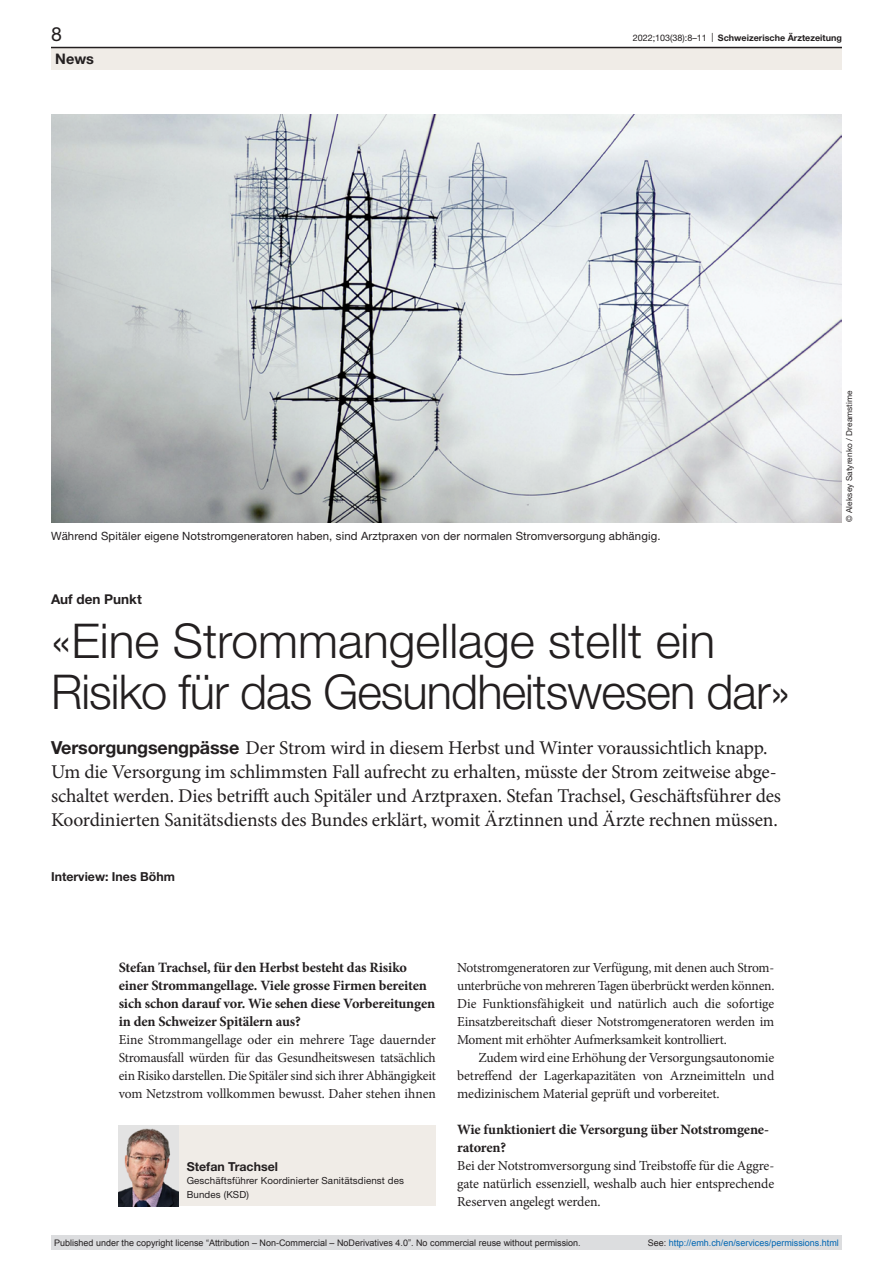
<style>
.page{position:relative;width:893px;height:1263px;background:#fff}
.page>*{position:absolute;margin:0;border:0;box-sizing:border-box;transform-origin:0 0}
.article-title-L32{font:300 48px/51px "Helvetica Neue LT Pro";letter-spacing:-.02em;color:#231f20}
.lead{font:19.5px/24px "Minion Pro";letter-spacing:-.01em;color:#231f20}
.t1{font:19.5px "Helvetica Neue LT Pro";color:#231f20}
.t2{font:700 14.55px "Helvetica Neue LT Pro";color:#231f20}
.interview-question{font:700 14.25px/18px "Minion Pro";letter-spacing:-.01em;color:#231f20}
.interview-answer{font:13.8px/18px "Minion Pro";letter-spacing:-.01em;color:#231f20;text-align:justify}
.paragraph-indent{font:13.8px/18px "Minion Pro";letter-spacing:-.01em;color:#231f20;text-align:justify}
.pre-heading{font:700 13.5px "Helvetica Neue LT Pro";color:#231f20}
.authors{font:700 12.3px "Helvetica Neue LT Pro";color:#231f20}
.figure-caption{font:11.4px "Helvetica Neue LT Pro";letter-spacing:.01em;color:#231f20}
.affiliations{font:9.75px/13.5px "Helvetica Neue LT Pro";letter-spacing:.01em;color:#231f20}
.t3{font:9px "Arial";color:#231f20}
.t4{font:9px "Arial";color:#0066b3}
.t5{font:700 9px "Helvetica Neue LT Pro";color:#231f20}
.credits{font:8.25px "Helvetica Neue LT Pro";letter-spacing:.01em;color:#231f20}
.s1{font-weight:400}
.s2{font-family:"Helvetica Neue LT Pro";font-weight:700;font-size:18px}
.s3{color:#231f20}
</style>
<div class="page">
<img style="left:51px;top:115px;width:791px;height:407px">
<div style="left:119px;top:1125px;width:317px;height:81px;background:#f0ece7"></div>
<img style="left:119px;top:1125px;width:59px;height:81px">
<div style="left:51px;top:48px;width:791px;height:22px;background:#f0ece7"></div>
<hr style="left:51px;top:47px;width:791px;height:1px;background:#231f20">
<div style="left:51px;top:1235px;width:791px;height:15px;background:#dcdddf"></div>
<h2 class="t1" style="left:51px;top:22px;width:12px">8</h2>
<p class="t5" style="left:633px;top:32px;width:211px"><span class="s1">2022;103(38):8–11 |</span> Schweizerische Ärztezeitung</p>
<p class="t2" style="left:55px;top:49px;width:40px">News</p>
<p class="figure-caption" style="left:51px;top:529px;width:611px">Während Spitäler eigene Notstromgeneratoren haben, sind Arztpraxen von der normalen Stromversorgung abhängig.</p>
<p class="pre-heading" style="left:51px;top:590px;width:92px">Auf den Punkt</p>
<p class="article-title-L32" style="left:51px;top:614px;width:740px">«Eine Strommangellage stellt ein<br>Risiko für das Gesundheitswesen dar»</p>
<p class="lead" style="left:51px;top:736px;width:731px"><span class="s2">Versorgungsengpässe</span> Der Strom wird in diesem Herbst und Winter voraussichtlich knapp.<br>Um die Versorgung im schlimmsten Fall aufrecht zu erhalten, müsste der Strom zeitweise abge&shy;schaltet werden. Dies betrifft auch Spitäler und Arztpraxen. Stefan Trachsel, Geschäftsführer des Koordinierten Sanitätsdiensts des Bundes erklärt, womit Ärztinnen und Ärzte rechnen müssen.</p>
<p class="authors" style="left:51px;top:869px;width:125px">Interview: Ines Böhm</p>
<p class="interview-question" style="left:119px;top:958px;width:318px">Stefan Trachsel, für den Herbst besteht das Risiko einer Strommangellage. Viele grosse Firmen bereiten sich schon darauf vor. Wie sehen diese Vorbereitungen in den Schweizer Spitälern aus?</p>
<p class="interview-answer" style="left:119px;top:1031px;width:319px">Eine Strommangellage oder ein mehrere Tage dauernder Stromausfall würden für das Gesundheitswesen tatsächlich ein Risiko darstellen. Die Spitäler sind sich ihrer Abhängigkeit vom Netzstrom vollkommen bewusst. Daher stehen ihnen</p>
<p class="authors" style="left:187px;top:1158px;width:93px">Stefan Trachsel</p>
<p class="affiliations" style="left:187px;top:1174px;width:219px">Geschäftsführer Koordinierter Sanitätsdienst des<br>Bundes (KSD)</p>
<p class="interview-answer" style="left:457px;top:959px;width:319px">Notstromgeneratoren zur Verfügung, mit denen auch Strom&shy;unterbrüche von mehreren Tagen überbrückt werden können.<br>Die Funktionsfähigkeit und natürlich auch die sofortige Einsatzbereitschaft dieser Notstromgeneratoren werden im Moment mit erhöhter Aufmerksamkeit kontrolliert.</p>
<p class="paragraph-indent" style="left:457px;top:1049px;width:319px;text-indent:21px">Zudem wird eine Erhöhung der Versorgungsautonomie betreffend der Lagerkapazitäten von Arzneimitteln und medizinischem Material geprüft und vorbereitet.</p>
<p class="interview-question" style="left:457px;top:1120px;width:313px">Wie funktioniert die Versorgung über Notstromgene&shy;ratoren?</p>
<p class="interview-answer" style="left:457px;top:1157px;width:319px">Bei der Notstromversorgung sind Treibstoffe für die Aggre&shy;gate natürlich essenziell, weshalb auch hier entsprechende Reserven angelegt werden.</p>
<p class="credits" style="left:844px;top:522px;width:133px;rotate:-90deg">© Aleksey Satyrenko / Dreamstime</p>
<p class="t3" style="left:54px;top:1237px;width:528px">Published under the copyright license “Attribution – Non-Commercial – NoDerivatives 4.0”. No commercial reuse without permission.</p>
<p class="t4" style="left:648px;top:1237px;width:193px"><span class="s3">See:</span> http://emh.ch/en/services/permissions.html</p>
</div>
